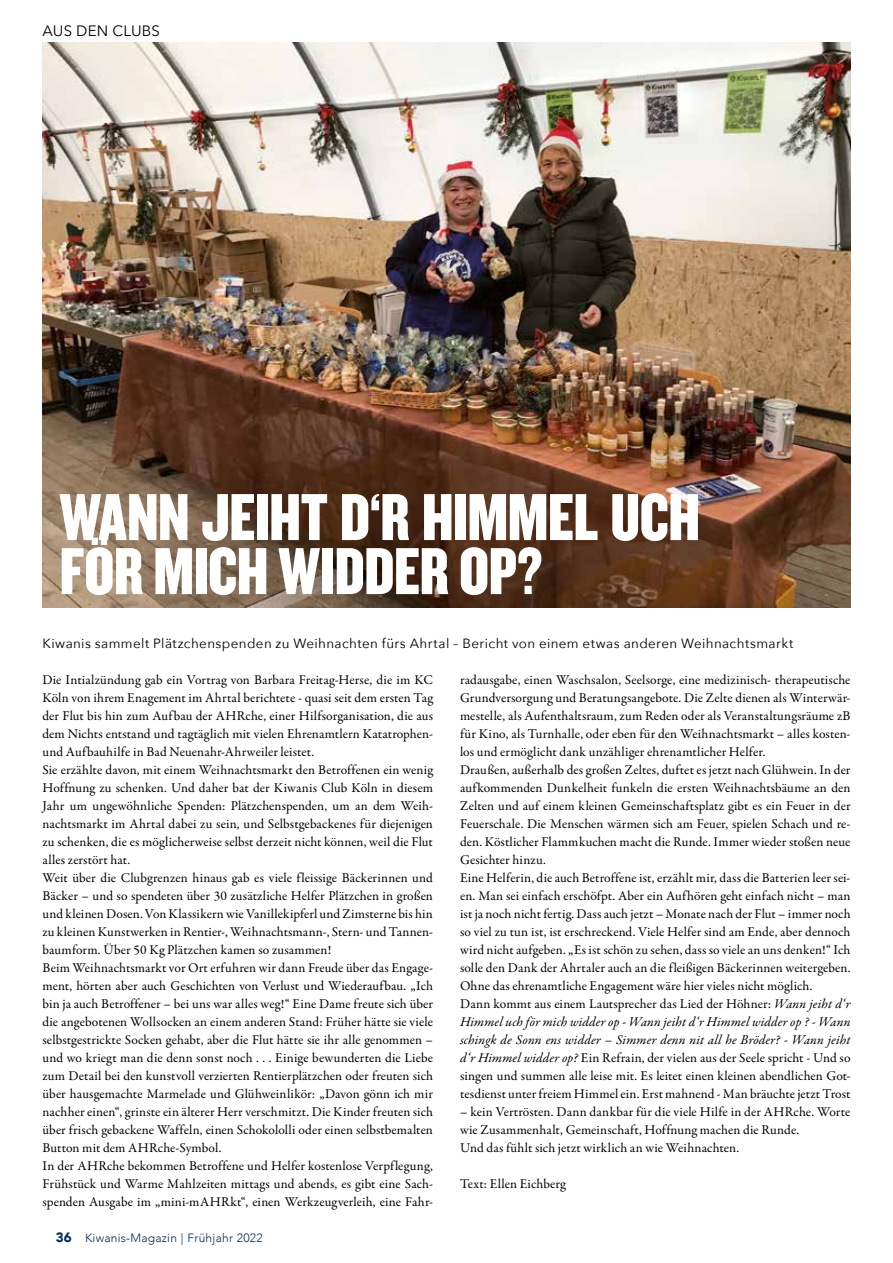
<style>
.page{position:relative;width:893px;height:1263px;background:#fff}
.page>*{position:absolute;margin:0;border:0;box-sizing:border-box;transform-origin:0 0}
.t1{font:69px/54px "Knockout HTF69 Full Liteweight";letter-spacing:-.01em;color:#fff}
.t2{font:15px "Avenir Next";letter-spacing:.01em;color:#000}
.t3{font:13.5px/18px "Garamond Premr Pro";letter-spacing:.005em;color:#000}
.t4{font:13.35px "Avenir Next";letter-spacing:.03em;color:#000}
.t5{font:300 12px "Avenir";letter-spacing:.02em;color:#002d5a}
.s1{font-style:italic}
.s2{font-weight:900;font-size:13.5px}
</style>
<div class="page">
<img style="left:43px;top:43px;width:807px;height:565px">
<p class="t2" style="left:43px;top:18px;width:119px">AUS DEN CLUBS</p>
<h1 class="t1" style="left:60px;top:492px;width:642px">WANN JEIHT D‘R HIMMEL UCH<br>FÖR MICH WIDDER OP?</h1>
<p class="t4" style="left:43px;top:632px;width:752px">Kiwanis sammelt Plätzchenspenden zu Weihnachten fürs Ahrtal – Bericht von einem etwas anderen Weihnachtsmarkt</p>
<p class="t3" style="left:43px;top:671px;width:392px">Die Intialzündung gab ein Vortrag von Barbara Freitag-Herse, die im KC Köln von ihrem Enagement im Ahrtal berichtete - quasi seit dem ersten Tag der Flut bis hin zum Aufbau der AHRche, einer Hilfsorganisation, die aus dem Nichts entstand und tagtäglich mit vielen Ehrenamtlern Katatrophen&shy;und Aufbauhilfe in Bad Neuenahr-Ahrweiler leistet.<br>Sie erzählte davon, mit einem Weihnachtsmarkt den Betroffenen ein wenig Hoffnung zu schenken. Und daher bat der Kiwanis Club Köln in diesem Jahr um ungewöhnliche Spenden: Plätzchenspenden, um an dem Weih&shy;nachtsmarkt im Ahrtal dabei zu sein, und Selbstgebackenes für diejenigen zu schenken, die es möglicherweise selbst derzeit nicht können, weil die Flut alles zerstört hat.<br>Weit über die Clubgrenzen hinaus gab es viele fleissige Bäckerinnen und Bäcker – und so spendeten über 30 zusätzliche Helfer Plätzchen in großen und kleinen Dosen. Von Klassikern wie Vanillekipferl und Zimsterne bis hin zu kleinen Kunstwerken in Rentier-, Weihnachtsmann-, Stern- und Tannen&shy;baumform. Über 50 Kg Plätzchen kamen so zusammen!<br>Beim Weihnachtsmarkt vor Ort erfuhren wir dann Freude über das Engage&shy;ment, hörten aber auch Geschichten von Verlust und Wiederaufbau. „Ich bin ja auch Betroffener – bei uns war alles weg!“ Eine Dame freute sich über die angebotenen Wollsocken an einem anderen Stand: Früher hätte sie viele selbstgestrickte Socken gehabt, aber die Flut hätte sie ihr alle genommen – und wo kriegt man die denn sonst noch . . . Einige bewunderten die Liebe zum Detail bei den kunstvoll verzierten Rentierplätzchen oder freuten sich über hausgemachte Marmelade und Glühweinlikör: „Davon gönn ich mir nachher einen“, grinste ein älterer Herr verschmitzt. Die Kinder freuten sich über frisch gebackene Waffeln, einen Schokololli oder einen selbstbemalten Button mit dem AHRche-Symbol.<br>In der AHRche bekommen Betroffene und Helfer kostenlose Verpflegung, Frühstück und Warme Mahlzeiten mittags und abends, es gibt eine Sach&shy;spenden Ausgabe im „mini-mAHRkt“, einen Werkzeugverleih, eine Fahr-</p>
<p class="t3" style="left:460px;top:671px;width:392px">radausgabe, einen Waschsalon, Seelsorge, eine medizinisch- therapeutische Grundversorgung und Beratungsangebote. Die Zelte dienen als Winterwär&shy;mestelle, als Aufenthaltsraum, zum Reden oder als Veranstaltungsräume zB für Kino, als Turnhalle, oder eben für den Weihnachtsmarkt – alles kosten&shy;los und ermöglicht dank unzähliger ehrenamtlicher Helfer.<br>Draußen, außerhalb des großen Zeltes, duftet es jetzt nach Glühwein. In der aufkommenden Dunkelheit funkeln die ersten Weihnachtsbäume an den Zelten und auf einem kleinen Gemeinschaftsplatz gibt es ein Feuer in der Feuerschale. Die Menschen wärmen sich am Feuer, spielen Schach und re&shy;den. Köstlicher Flammkuchen macht die Runde. Immer wieder stoßen neue Gesichter hinzu.<br>Eine Helferin, die auch Betroffene ist, erzählt mir, dass die Batterien leer sei&shy;en. Man sei einfach erschöfpt. Aber ein Aufhören geht einfach nicht – man ist ja noch nicht fertig. Dass auch jetzt – Monate nach der Flut – immer noch so viel zu tun ist, ist erschreckend. Viele Helfer sind am Ende, aber dennoch wird nicht aufgeben. „Es ist schön zu sehen, dass so viele an uns denken!“ Ich solle den Dank der Ahrtaler auch an die fleißigen Bäckerinnen weitergeben.<br>Ohne das ehrenamtliche Engagement wäre hier vieles nicht möglich.<br>Dann kommt aus einem Lautsprecher das Lied der Höhner: <span class="s1">Wann jeiht d‘r Himmel uch för mich widder op - Wann jeiht d‘r Himmel widder op ? - Wann schingk de Sonn ens widder – Simmer denn nit all he Bröder? - Wann jeiht d‘r Himmel widder op?</span> Ein Refrain, der vielen aus der Seele spricht - Und so singen und summen alle leise mit. Es leitet einen kleinen abendlichen Got&shy;tesdienst unter freiem Himmel ein. Erst mahnend - Man bräuchte jetzt Trost</p>
<p class="t3" style="left:460px;top:1103px;width:392px">– kein Vertrösten. Dann dankbar für die viele Hilfe in der AHRche. Worte wie Zusammenhalt, Gemeinschaft, Hoffnung machen die Runde.<br>Und das fühlt sich jetzt wirklich an wie Weihnachten.</p>
<p class="t3" style="left:460px;top:1175px;width:107px">Text: Ellen Eichberg</p>
<p class="t5" style="left:56px;top:1230px;width:208px"><span class="s2">36</span> Kiwanis-Magazin | Frühjahr 2022</p>
</div>
